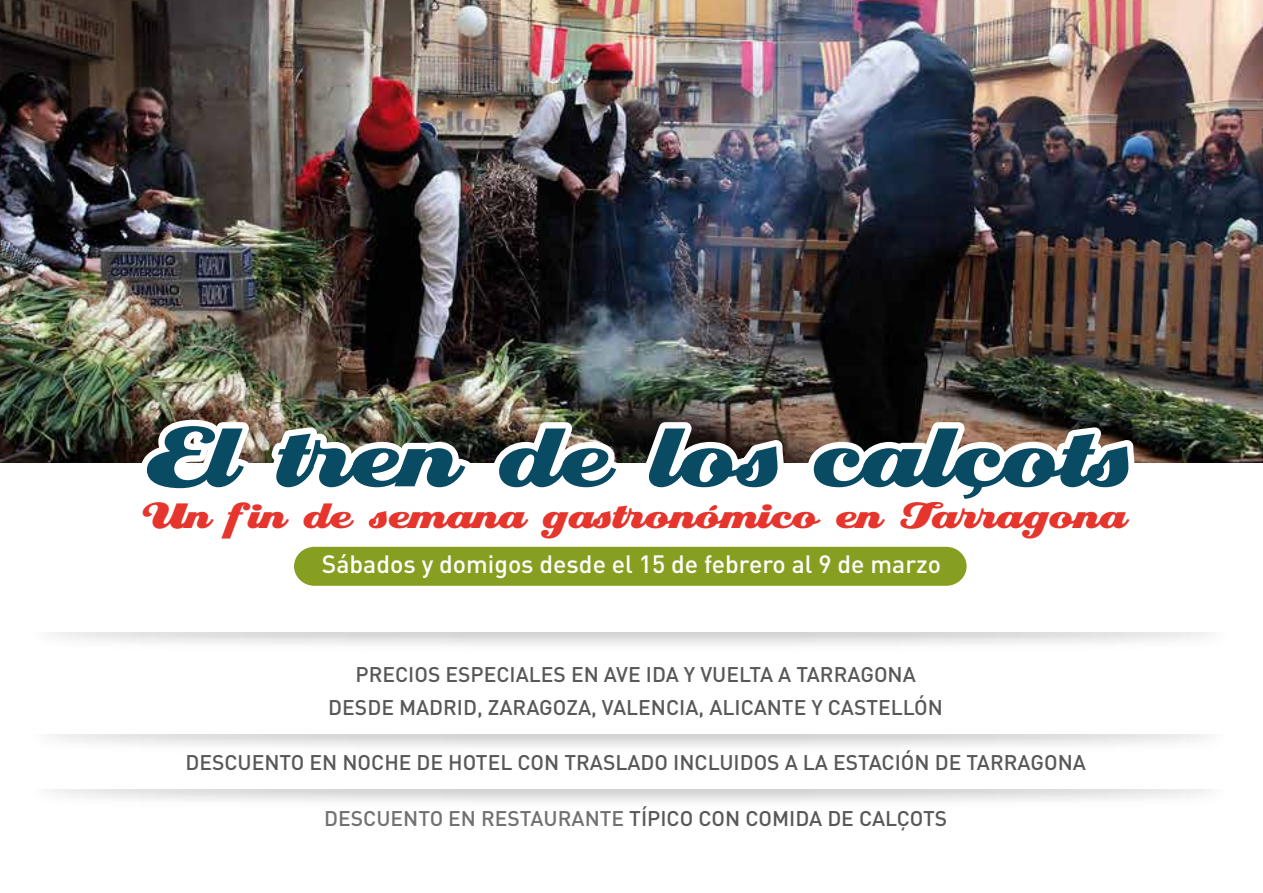
<style>
.page{position:relative;width:1263px;height:893px;background:#fff}
.page>*{position:absolute;margin:0;border:0;box-sizing:border-box;transform-origin:0 0}
.t1{font:91.8px "Eclat ICG";letter-spacing:-.15em;color:#0a4b64}
.t2{font:39px "Eclat ICG";letter-spacing:-.15em;color:#e5352d}
.t3{font:500 24.75px "DIN";color:#fff}
.t4{font:500 21px/33px "DIN";color:#58585a;text-align:center}
.s1{color:#707172}
</style>
<div class="page">
<div style="left:294px;top:547px;width:673px;height:39px;background:#879f21"></div>
<img style="left:0;top:0;width:1263px;height:463px">
<svg style="left:801px;top:416px;width:340px;height:83px"></svg>
<img style="left:134px;top:413px;width:656px;height:97px">
<h1 class="t1" style="left:136px;top:405px;width:992px">El tren de los calcots</h1>
<h2 class="t2" style="left:135px;top:493px;width:994px">Un fin de semana gastronomico en Tarragona</h2>
<p class="t3" style="left:322px;top:548px;width:621px">Sábados y domigos desde el 15 de febrero al 9 de marzo</p>
<p class="t4" style="left:328px;top:657px;width:616px">PRECIOS ESPECIALES EN AVE IDA Y VUELTA A TARRAGONA<br>DESDE MADRID, ZARAGOZA, VALENCIA, ALICANTE Y CASTELLÓN</p>
<p class="t4" style="left:185px;top:745px;width:902px">DESCUENTO EN NOCHE DE HOTEL CON TRASLADO INCLUIDOS A LA ESTACIÓN DE TARRAGONA</p>
<p class="t4" style="left:324px;top:801px;width:625px"><span class="s1">DESCUENTO EN RESTAURANTE</span> TÍPICO CON COMIDA DE CALÇOTS</p>
</div>
